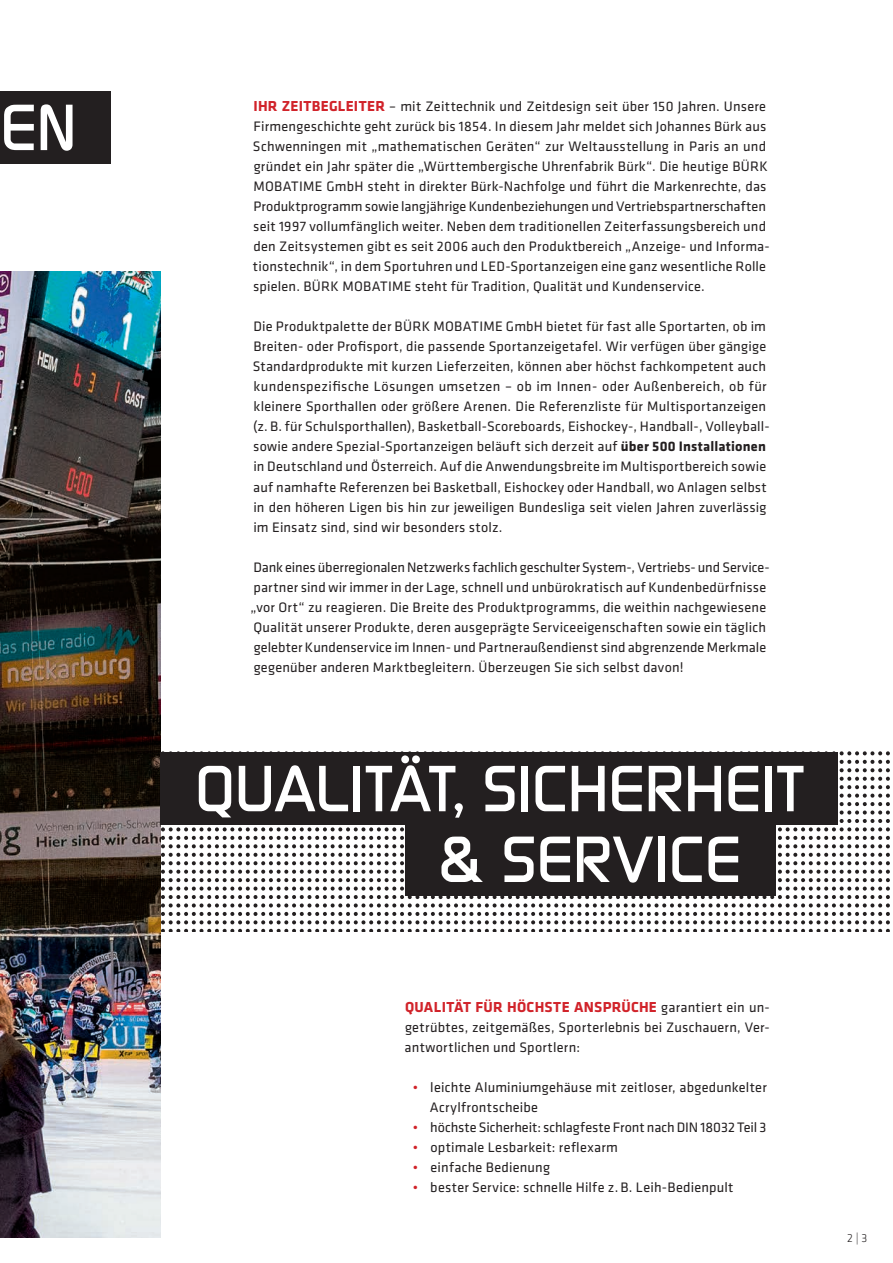
<style>
.page{position:relative;width:893px;height:1263px;background:#fff}
.page>*{position:absolute;margin:0;border:0;box-sizing:border-box;transform-origin:0 0}
.t1{font:500 63px "Digital";color:#fff}
.t2{font:700 15px "Klavika";letter-spacing:.015em;color:#d1232a}
.t3{font:14.25px/20px "Klavika";letter-spacing:.015em;color:#231f20}
.t4{font:14.25px "Klavika";letter-spacing:-.005em;color:#231f20}
.t5{font:300 12px "Klavika";color:#231f20}
.s1{font-weight:700;font-size:15px;color:#d1232a}
.s2{font-weight:700}
.s3{font-weight:400;font-size:14.25px;color:#231f20}
.s4{color:#d1232a}
</style>
<div class="page">
<svg style="left:161px;top:824px;width:459px;height:108px"></svg>
<svg style="left:624px;top:752px;width:266px;height:180px"></svg>
<img style="left:0;top:271px;width:161px;height:966px">
<div style="left:0;top:91px;width:111px;height:72px;background:#231f20"></div>
<div style="left:405px;top:823px;width:370px;height:72px;background:#231f20"></div>
<div style="left:161px;top:752px;width:677px;height:72px;background:#231f20"></div>
<h1 class="t1" style="left:0;top:91px;width:78px">EN</h1>
<p class="t3" style="left:253px;top:97px;width:518px"><span class="s1">IHR ZEITBEGLEITER</span> – mit Zeittechnik und Zeitdesign seit über 150 Jahren. Unsere Firmengeschichte geht zurück bis 1854. In diesem Jahr meldet sich Johannes Bürk aus Schwenningen mit „mathematischen Geräten“ zur Weltausstellung in Paris an und gründet ein Jahr später die „Württembergische Uhrenfabrik Bürk“. Die heutige BÜRK MOBATIME GmbH steht in direkter Bürk-Nachfolge und führt die Markenrechte, das Produktprogramm sowie langjährige Kundenbeziehungen und Vertriebspartnerschaften seit 1997 vollumfänglich weiter. Neben dem traditionellen Zeiterfassungsbereich und den Zeitsystemen gibt es seit 2006 auch den Produktbereich „Anzeige- und Informa&shy;tionstechnik“, in dem Sportuhren und LED-Sportanzeigen eine ganz wesentliche Rolle spielen. BÜRK MOBATIME steht für Tradition, Qualität und Kundenservice.</p>
<p class="t3" style="left:253px;top:317px;width:518px">Die Produktpalette der BÜRK MOBATIME GmbH bietet für fast alle Sportarten, ob im Breiten- oder Profisport, die passende Sportanzeigetafel. Wir verfügen über gängige Standardprodukte mit kurzen Lieferzeiten, können aber höchst fachkompetent auch kundenspezifische Lösungen umsetzen – ob im Innen- oder Außenbereich, ob für kleinere Sporthallen oder größere Arenen. Die Referenzliste für Multisportanzeigen (z. B. für Schulsporthallen), Basketball-Scoreboards, Eishockey-, Handball-, Volleyball&shy;sowie andere Spezial-Sportanzeigen beläuft sich derzeit auf <span class="s2">über 500 Installationen </span>in Deutschland und Österreich. Auf die Anwendungsbreite im Multisportbereich sowie auf namhafte Referenzen bei Basketball, Eishockey oder Handball, wo Anlagen selbst in den höheren Ligen bis hin zur jeweiligen Bundesliga seit vielen Jahren zuverlässig im Einsatz sind, sind wir besonders stolz.</p>
<p class="t3" style="left:250px;top:557px;width:519px">Dank eines überregionalen Netzwerks fachlich geschulter System-, Vertriebs- und Service&shy;partner sind wir immer in der Lage, schnell und unbürokratisch auf Kundenbedürfnisse „vor Ort“ zu reagieren. Die Breite des Produktprogramms, die weithin nachgewiesene Qualität unserer Produkte, deren ausgeprägte Serviceeigenschaften sowie ein täglich gelebter Kundenservice im Innen- und Partneraußendienst sind abgrenzende Merkmale gegenüber anderen Marktbegleitern. Überzeugen Sie sich selbst davon!</p>
<h1 class="t1" style="left:195px;top:752px;width:611px">QUALITÄT, SICHERHEIT</h1>
<h1 class="t1" style="left:439px;top:823px;width:304px">&amp; SERVICE</h1>
<p class="t2" style="left:405px;top:999px;width:366px">QUALITÄT FÜR HÖCHSTE ANSPRÜCHE <span class="s3">garantiert ein un-</span></p>
<p class="t3" style="left:404px;top:1017px;width:367px">getrübtes, zeitgemäßes, Sporterlebnis bei Zuschauern, Ver&shy;antwortlichen und Sportlern:</p>
<p class="t3" style="left:430px;top:1077px;width:338px;text-indent:-17px"><span class="s4">•</span> leichte Aluminiumgehäuse mit zeitloser, abgedunkelter<br>Acrylfrontscheibe</p>
<p class="t4" style="left:413px;top:1119px;width:355px"><span class="s4">•</span> höchste Sicherheit: schlagfeste Front nach DIN 18032 Teil 3</p>
<p class="t3" style="left:413px;top:1137px;width:207px"><span class="s4">•</span> optimale Lesbarkeit: reflexarm</p>
<p class="t3" style="left:413px;top:1157px;width:139px"><span class="s4">•</span> einfache Bedienung</p>
<p class="t3" style="left:413px;top:1177px;width:322px"><span class="s4">•</span> bester Service: schnelle Hilfe z. B. Leih-Bedienpult</p>
<p class="t5" style="left:847px;top:1231px;width:22px">2 | 3</p>
</div>
